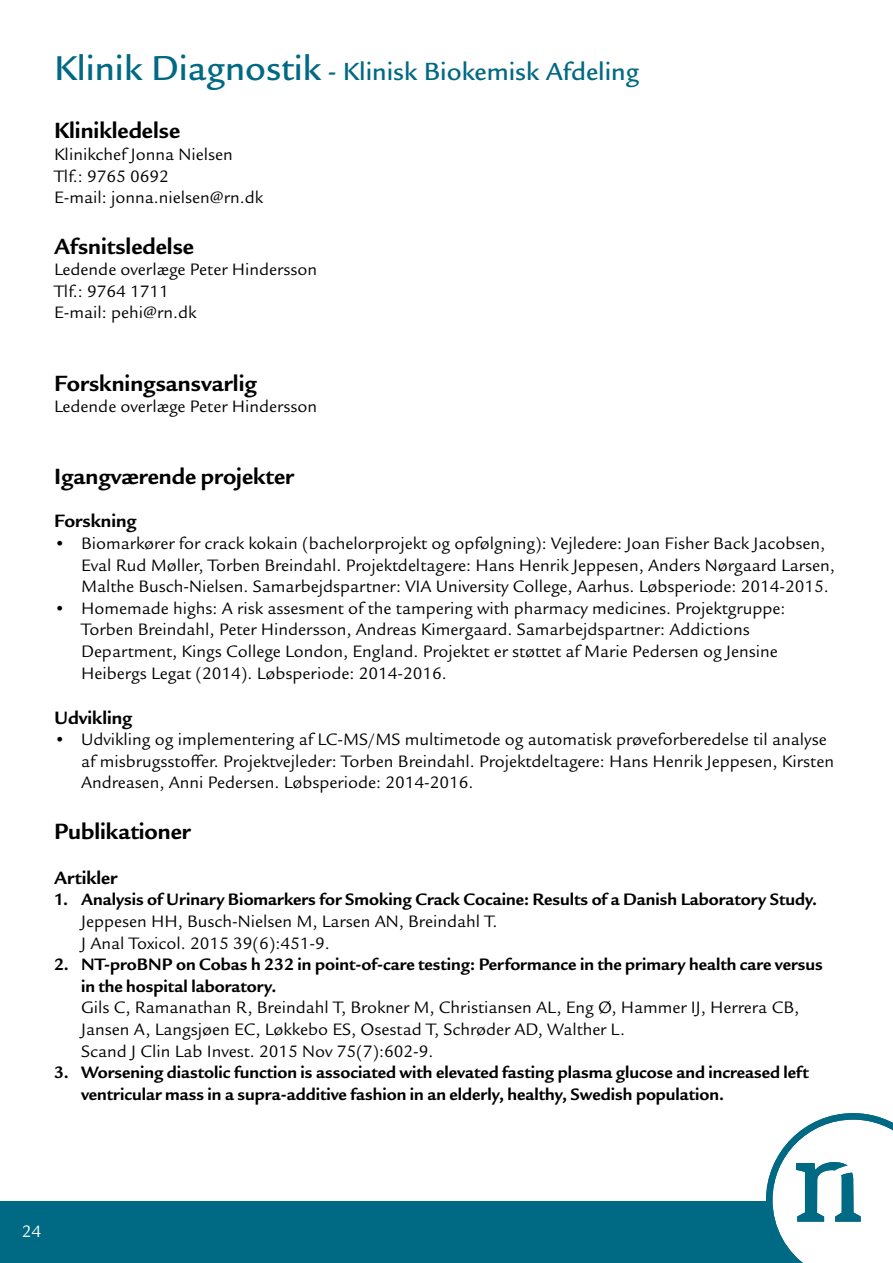
<style>
.page{position:relative;width:893px;height:1263px;background:#fff}
.page>*{position:absolute;margin:0;border:0;box-sizing:border-box;transform-origin:0 0}
.t1{font:500 27px "Legacy Sans ITC Std";color:#006983}
.t2{font:700 24px "Legacy Sans ITC Std";color:#000}
.t3{font:700 19.5px "Legacy Sans ITC Std";color:#000}
.t4{font:18px/21.6px "Legacy Sans ITC Std";color:#000}
.t5{font:700 18px/21.6px "Legacy Sans ITC Std";color:#000}
.t6{font:18px "Legacy Sans ITC Std";color:#fff}
.s1{font-size:37.5px}
</style>
<div class="page">
<div style="left:0;top:1202px;width:770px;height:61px;background:#006983"></div>
<svg style="left:766px;top:1113px;width:127px;height:150px"></svg>
<h1 class="t1" style="left:54px;top:56px;width:587px"><span class="s1">Klinik Diagnostik</span> - Klinisk Biokemisk Afdeling</h1>
<h2 class="t2" style="left:54px;top:117px;width:128px">Klinikledelse</h2>
<p class="t4" style="left:54px;top:144px;width:211px">Klinikchef Jonna Nielsen<br>Tlf.: 9765 0692<br>E-mail: jonna.nielsen@rn.dk</p>
<h2 class="t2" style="left:54px;top:232px;width:142px">Afsnitsledelse</h2>
<p class="t4" style="left:54px;top:259px;width:265px">Ledende overlæge Peter Hindersson<br>Tlf.: 9764 1711<br>E-mail: pehi@rn.dk</p>
<h2 class="t2" style="left:54px;top:369px;width:204px">Forskningsansvarlig</h2>
<p class="t4" style="left:54px;top:396px;width:265px">Ledende overlæge Peter Hindersson</p>
<h2 class="t2" style="left:54px;top:463px;width:242px">Igangværende projekter</h2>
<p class="t3" style="left:54px;top:510px;width:84px">Forskning</p>
<p class="t4" style="left:81px;top:533px;width:755px;text-indent:-27px">• Biomarkører for crack kokain (bachelorprojekt og opfølgning): Vejledere: Joan Fisher Back Jacobsen,<br>Eval Rud Møller, Torben Breindahl. Projektdeltagere: Hans Henrik Jeppesen, Anders Nørgaard Larsen,<br>Malthe Busch-Nielsen. Samarbejdspartner: VIA University College, Aarhus. Løbsperiode: 2014-2015.</p>
<p class="t4" style="left:81px;top:597px;width:706px;text-indent:-27px">• Homemade highs: A risk assesment of the tampering with pharmacy medicines. Projektgruppe:<br>Torben Breindahl, Peter Hindersson, Andreas Kimergaard. Samarbejdspartner: Addictions Department, Kings College London, England. Projektet er støttet af Marie Pedersen og Jensine Heibergs Legat (2014). Løbsperiode: 2014-2016.</p>
<p class="t3" style="left:54px;top:706px;width:80px">Udvikling</p>
<p class="t4" style="left:81px;top:729px;width:755px;text-indent:-27px">• Udvikling og implementering af LC-MS/MS multimetode og automatisk prøveforberedelse til analyse af misbrugsstoffer. Projektvejleder: Torben Breindahl. Projektdeltagere: Hans Henrik Jeppesen, Kirsten<br>Andreasen, Anni Pedersen. Løbsperiode: 2014-2016.</p>
<h2 class="t2" style="left:54px;top:817px;width:138px">Publikationer</h2>
<p class="t3" style="left:54px;top:866px;width:65px">Artikler</p>
<p class="t5" style="left:54px;top:889px;width:765px">1. Analysis of Urinary Biomarkers for Smoking Crack Cocaine: Results of a Danish Laboratory Study.</p>
<p class="t4" style="left:81px;top:911px;width:418px">Jeppesen HH, Busch-Nielsen M, Larsen AN, Breindahl T.<br>J Anal Toxicol. 2015 39(6):451-9.</p>
<p class="t5" style="left:81px;top:954px;width:743px;text-indent:-27px">2. NT-proBNP on Cobas h 232 in point-of-care testing: Performance in the primary health care versus in the hospital laboratory.</p>
<p class="t4" style="left:81px;top:997px;width:719px">Gils C, Ramanathan R, Breindahl T, Brokner M, Christiansen AL, Eng Ø, Hammer IJ, Herrera CB,<br>Jansen A, Langsjøen EC, Løkkebo ES, Osestad T, Schrøder AD, Walther L.<br>Scand J Clin Lab Invest. 2015 Nov 75(7):602-9.</p>
<p class="t5" style="left:81px;top:1062px;width:729px;text-indent:-27px">3. Worsening diastolic function is associated with elevated fasting plasma glucose and increased left ventricular mass in a supra-additive fashion in an elderly, healthy, Swedish population.</p>
<p class="t6" style="left:22px;top:1221px;width:21px">24</p>
</div>
